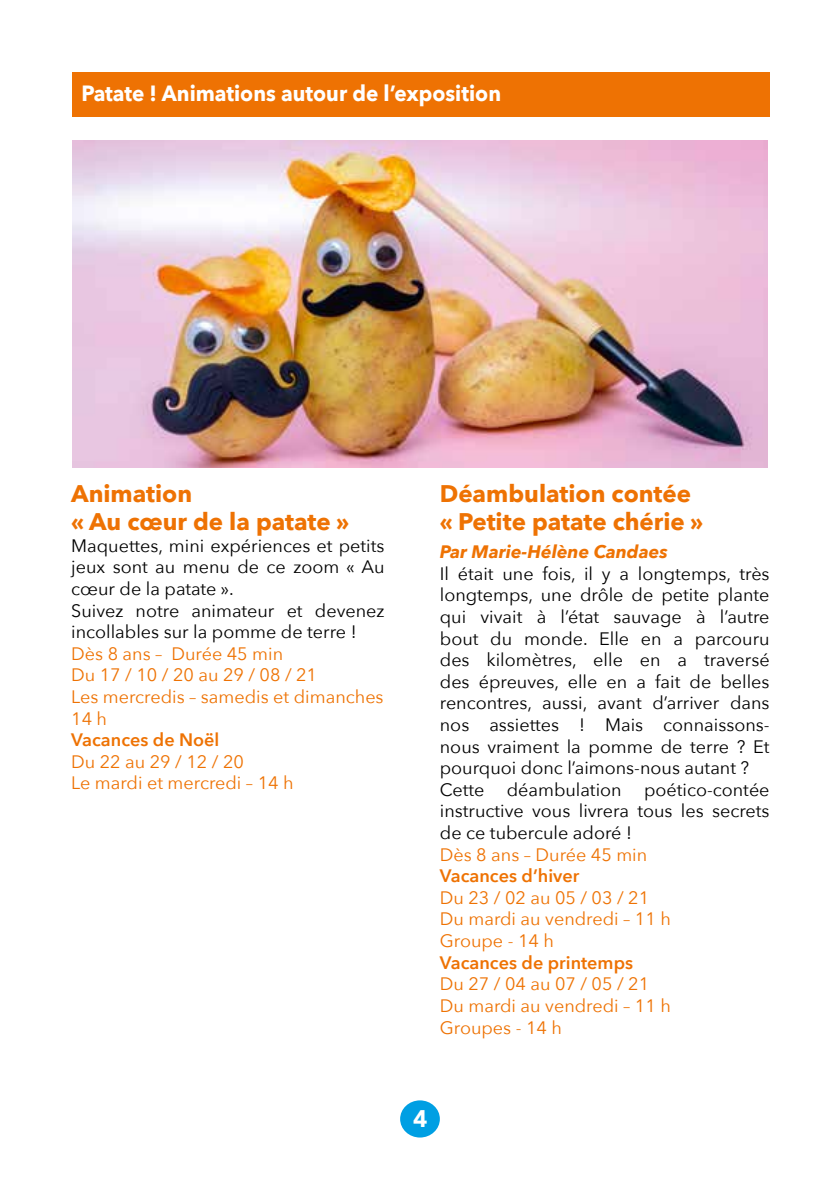
<style>
.page{position:relative;width:840px;height:1191px;background:#fff}
.page>*{position:absolute;margin:0;border:0;box-sizing:border-box;transform-origin:0 0}
.t1{font:700 24px/28px "Avenir Next";color:#ee7203}
.t2{font:900 24px "Avenir";color:#fff}
.t3{font:700 22px "Avenir Next";color:#fff;scale:.94 1}
.t4{font:18px/21.6px "Avenir Next";color:#000}
.t5{font:18px/21.6px "Avenir Next";color:#ee7203}
.t6{font:600 18px "Avenir Next";color:#ee7203}
.t7{font:italic 700 18px "Avenir Next";color:#ee7203}
</style>
<div class="page">
<div style="left:400px;top:1100px;width:39px;height:37px;background:#009fe3;border-radius:50%"></div>
<div style="left:72px;top:72px;width:697px;height:44px;background:#ee7203"></div>
<img style="left:72px;top:141px;width:695px;height:327px">
<p class="t3" style="left:81px;top:74px;width:447px">Patate ! Animations autour de l’exposition</p>
<h1 class="t1" style="left:71px;top:479px;width:279px">Animation<br>« Au cœur de la patate »</h1>
<p class="t4" style="left:71px;top:534px;width:314px">Maquettes, mini expériences et petits jeux sont au menu de ce zoom « Au cœur de la patate ».<br>Suivez notre animateur et devenez incollables sur la pomme de terre !</p>
<p class="t5" style="left:71px;top:642px;width:314px">Dès 8 ans – Durée 45 min<br>Du 17 / 10 / 20 au 29 / 08 / 21<br>Les mercredis – samedis et dimanches<br>14 h</p>
<p class="t6" style="left:71px;top:724px;width:150px">Vacances de Noël</p>
<p class="t5" style="left:71px;top:750px;width:224px">Du 22 au 29 / 12 / 20<br>Le mardi et mercredi – 14 h</p>
<h1 class="t1" style="left:439px;top:479px;width:265px">Déambulation contée « Petite patate chérie »</h1>
<p class="t7" style="left:439px;top:536px;width:229px">Par Marie-Hélène Candaes</p>
<p class="t4" style="left:439px;top:562px;width:331px">Il était une fois, il y a longtemps, très longtemps, une drôle de petite plante qui vivait à l’état sauvage à l’autre bout du monde. Elle en a parcouru des kilomètres, elle en a traversé des épreuves, elle en a fait de belles rencontres, aussi, avant d’arriver dans nos assiettes ! Mais connaissons&shy;nous vraiment la pomme de terre ? Et pourquoi donc l’aimons-nous autant ?<br>Cette déambulation poético-contée instructive vous livrera tous les secrets de ce tubercule adoré !</p>
<p class="t5" style="left:439px;top:843px;width:209px">Dès 8 ans – Durée 45 min</p>
<p class="t6" style="left:439px;top:860px;width:141px">Vacances d’hiver</p>
<p class="t5" style="left:439px;top:886px;width:232px">Du 23 / 02 au 05 / 03 / 21<br>Du mardi au vendredi – 11 h<br>Groupe - 14 h</p>
<p class="t6" style="left:439px;top:947px;width:195px">Vacances de printemps</p>
<p class="t5" style="left:439px;top:972px;width:232px">Du 27 / 04 au 07 / 05 / 21<br>Du mardi au vendredi – 11 h<br>Groupes - 14 h</p>
<h1 class="t2" style="left:413px;top:1097px;width:16px">4</h1>
</div>
